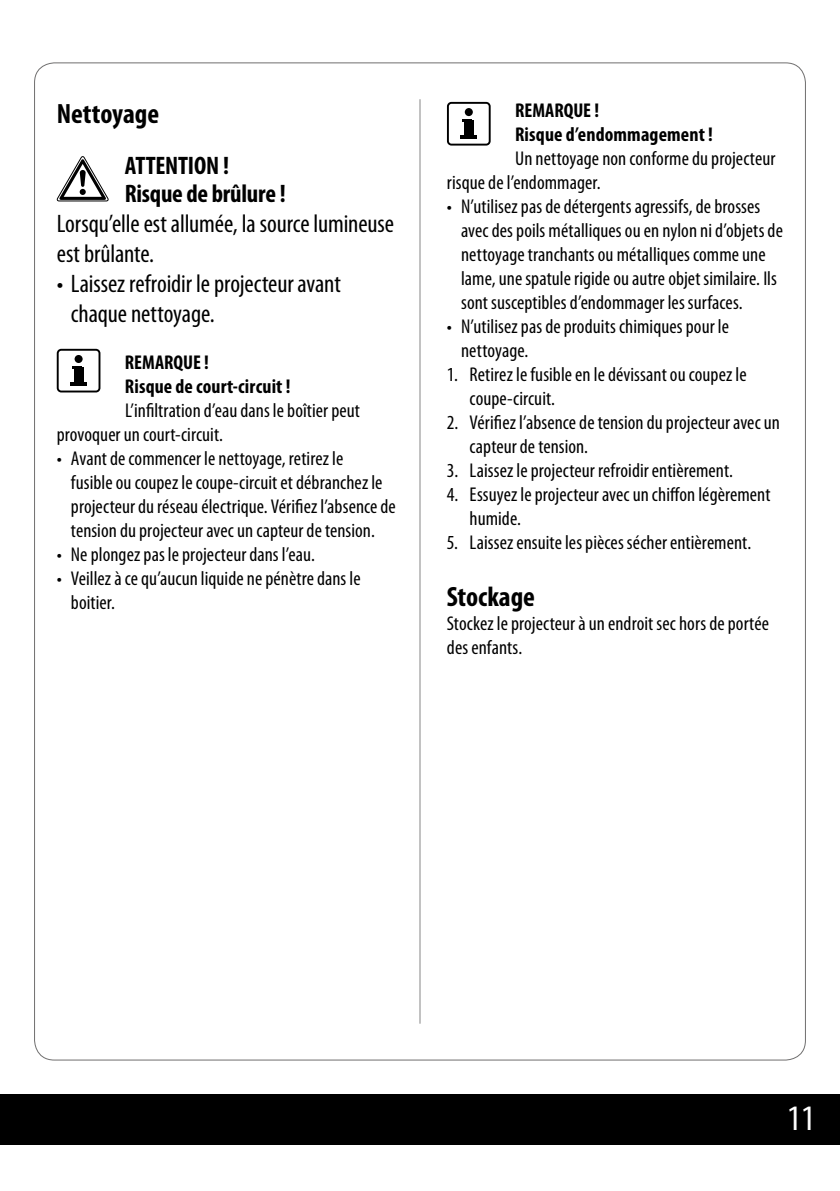
<style>
.page{position:relative;width:840px;height:1191px;background:#fff}
.page>*{position:absolute;margin:0;border:0;box-sizing:border-box;transform-origin:0 0}
.t1{font:condensed 36px "Myriad Pro";color:#fff}
.t2{font:700 condensed 28px "Myriad Pro";color:#000}
.t3{font:condensed 25.4px/30px "Myriad Pro";letter-spacing:-.005em;color:#000}
.t4{font:700 condensed 25.4px/28px "Myriad Pro";letter-spacing:-.01em;color:#000}
.t5{font:condensed 20px/24px "Myriad Pro";letter-spacing:.005em;color:#000}
.t6{font:700 condensed 20px/24px "Myriad Pro";letter-spacing:.005em;color:#000}
</style>
<div class="page">
<hr style="left:419px;top:99px;width:1px;height:924px;background:#878787">
<svg style="left:57px;top:156px;width:52px;height:46px"></svg>
<div style="left:57px;top:349px;width:43px;height:43px;border:2px solid #000;border-radius:4px"></div>
<div style="left:75px;top:355px;width:8px;height:8px;background:#000;border-radius:50%"></div>
<div style="left:74px;top:367px;width:9px;height:16px;background:#000"></div>
<hr style="left:70px;top:382px;width:17px;height:4px;background:#000">
<div style="left:446px;top:102px;width:44px;height:44px;border:2px solid #000;border-radius:4px"></div>
<div style="left:464px;top:108px;width:8px;height:8px;background:#000;border-radius:50%"></div>
<div style="left:464px;top:120px;width:9px;height:16px;background:#000"></div>
<hr style="left:460px;top:136px;width:17px;height:3px;background:#000">
<div style="left:0;top:1094px;width:839px;height:50px;background:#000"></div>
<h2 class="t2" style="left:57px;top:96px;width:104px">Nettoyage</h2>
<p class="t4" style="left:125px;top:151px;width:162px">ATTENTION !<br>Risque de brûlure !</p>
<p class="t3" style="left:57px;top:208px;width:339px">Lorsqu’elle est allumée, la source lumineuse est brûlante.</p>
<p class="t3" style="left:71px;top:268px;width:271px;text-indent:-14px">• Laissez refroidir le projecteur avant chaque nettoyage.</p>
<p class="t6" style="left:125px;top:349px;width:167px">REMARQUE !<br>Risque de court-circuit !</p>
<p class="t5" style="left:57px;top:398px;width:304px;text-indent:68px">L’infiltration d’eau dans le boîtier peut provoquer un court-circuit.</p>
<p class="t5" style="left:71px;top:446px;width:326px;text-indent:-14px">• Avant de commencer le nettoyage, retirez le<br>fusible ou coupez le coupe-circuit et débranchez le projecteur du réseau électrique. Vérifiez l’absence de tension du projecteur avec un capteur de tension.</p>
<p class="t5" style="left:57px;top:542px;width:259px">• Ne plongez pas le projecteur dans l’eau.</p>
<p class="t5" style="left:71px;top:566px;width:291px;text-indent:-14px">• Veillez à ce qu’aucun liquide ne pénètre dans le boitier.</p>
<p class="t6" style="left:514px;top:98px;width:199px">REMARQUE !<br>Risque d’endommagement !</p>
<p class="t5" style="left:446px;top:146px;width:330px;text-indent:68px">Un nettoyage non conforme du projecteur risque de l’endommager.</p>
<p class="t5" style="left:461px;top:194px;width:323px;text-indent:-14px">• N’utilisez pas de détergents agressifs, de brosses avec des poils métalliques ou en nylon ni d’objets de nettoyage tranchants ou métalliques comme une lame, une spatule rigide ou autre objet similaire. Ils sont susceptibles d’endommager les surfaces.</p>
<p class="t5" style="left:461px;top:314px;width:269px;text-indent:-14px">• N’utilisez pas de produits chimiques pour le nettoyage.</p>
<p class="t5" style="left:469px;top:362px;width:278px;text-indent:-23px">1. Retirez le fusible en le dévissant ou coupez le coupe-circuit.</p>
<p class="t5" style="left:469px;top:410px;width:312px;text-indent:-23px">2. Vérifiez l’absence de tension du projecteur avec un capteur de tension.</p>
<p class="t5" style="left:446px;top:458px;width:287px">3. Laissez le projecteur refroidir entièrement.</p>
<p class="t5" style="left:469px;top:482px;width:302px;text-indent:-23px">4. Essuyez le projecteur avec un chiffon légèrement humide.</p>
<p class="t5" style="left:446px;top:530px;width:306px">5. Laissez ensuite les pièces sécher entièrement.</p>
<h2 class="t2" style="left:446px;top:579px;width:89px">Stockage</h2>
<p class="t5" style="left:446px;top:611px;width:323px">Stockez le projecteur à un endroit sec hors de portée des enfants.</p>
<h1 class="t1" style="left:786px;top:1095px;width:29px">11</h1>
</div>
